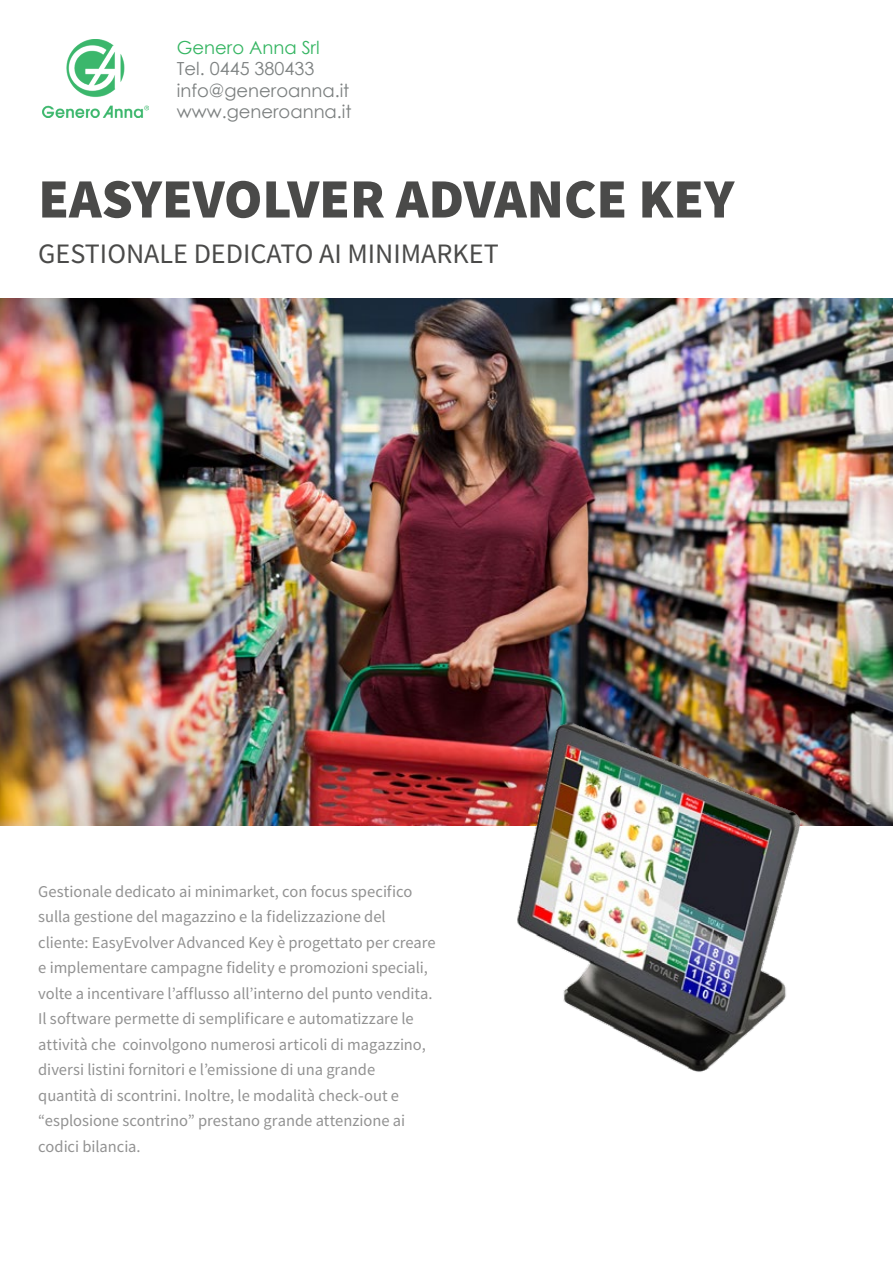
<style>
.page{position:relative;width:893px;height:1263px;background:#fff}
.page>*{position:absolute;margin:0;border:0;box-sizing:border-box;transform-origin:0 0}
.t1{font:900 55.5px "Source Sans Pro";color:#4a4a49}
.t2{font:28.2px "Source Sans Pro";color:#4a4a49}
.t3{font:18px/21.6px "Century Gothic";color:#7c8080}
.t4{font:18px "Century Gothic";color:#35b562}
.t5{font:16.5px/25.5px "Source Sans Pro";color:#929292}
</style>
<div class="page">
<img style="left:0;top:298px;width:893px;height:528px">
<img style="left:431px;top:690px;width:450px;height:382px">
<img style="left:43px;top:40px;width:105px;height:77px">
<p class="t4" style="left:177px;top:35px;width:144px">Genero Anna Srl</p>
<p class="t3" style="left:177px;top:58px;width:176px">Tel. 0445 380433 info@generoanna.it www.generoanna.it</p>
<h1 class="t1" style="left:38px;top:161px;width:697px">EASYEVOLVER ADVANCE KEY</h1>
<h2 class="t2" style="left:38px;top:236px;width:462px">GESTIONALE DEDICATO AI MINIMARKET</h2>
<p class="t5" style="left:38px;top:878px;width:399px">Gestionale dedicato ai minimarket, con focus specifico sulla gestione del magazzino e la fidelizzazione del cliente: EasyEvolver Advanced Key è progettato per creare e implementare campagne fidelity e promozioni speciali, volte a incentivare l’afflusso all’interno del punto vendita.<br>Il software permette di semplificare e automatizzare le attività che coinvolgono numerosi articoli di magazzino, diversi listini fornitori e l’emissione di una grande quantità di scontrini. Inoltre, le modalità check-out e “esplosione scontrino” prestano grande attenzione ai codici bilancia.</p>
</div>
